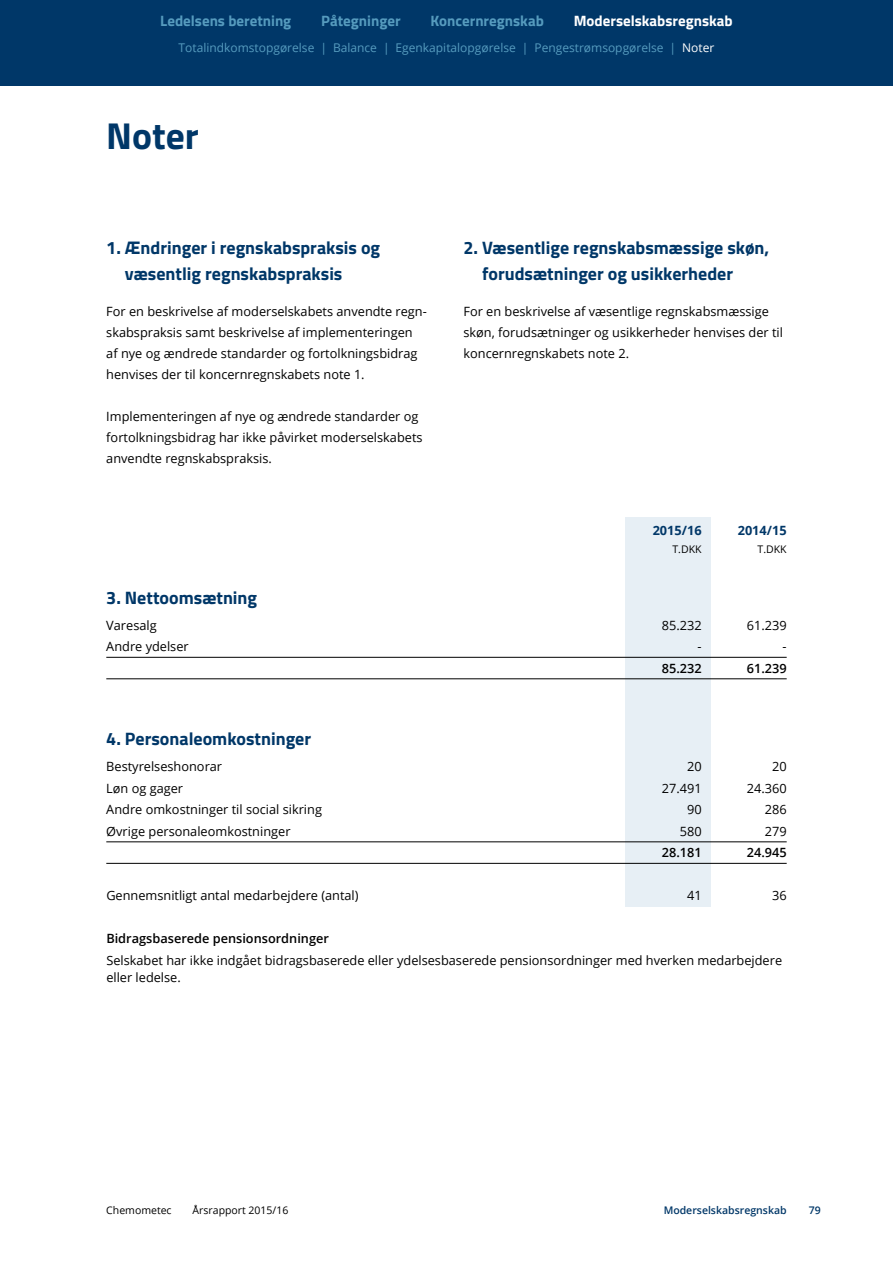
<style>
.page{position:relative;width:893px;height:1263px;background:#fff}
.page>*{position:absolute;margin:0;border:0;box-sizing:border-box;transform-origin:0 0}
.t1{font:700 37.5px "Titillium Web";color:#003768}
.t2{font:700 18px/25.5px "Titillium Web";color:#003768}
.t3{font:700 15px "Titillium Web";color:#569bbe}
.t4{font:700 15px "Titillium Web";color:#fff}
.t5{font:12.75px/21px "Open Sans";color:#000}
.t6{font:600 12.75px "Open Sans";color:#000}
.t7{font:700 12.75px "Open Sans";color:#003768}
.t8{font:12px "Open Sans";color:#569bbe}
.t9{font:10.5px "Open Sans";color:#000}
.t10{font:600 10.5px "Open Sans";color:#003768}
.s1{color:#fff}
</style>
<div class="page">
<div style="left:625px;top:517px;width:85px;height:389px;background:#e7eff5"></div>
<hr style="left:106px;top:657px;width:681px;height:1px;background:#000">
<hr style="left:106px;top:678px;width:681px;height:1px;background:#000">
<hr style="left:106px;top:841px;width:681px;height:1px;background:#000">
<hr style="left:106px;top:863px;width:681px;height:1px;background:#000">
<div style="left:0;top:0;width:893px;height:85px;background:#003768"></div>
<p class="t3" style="left:160px;top:9px;width:133px">Ledelsens beretning</p>
<p class="t3" style="left:321px;top:9px;width:81px">Påtegninger</p>
<p class="t3" style="left:431px;top:9px;width:115px">Koncernregnskab</p>
<p class="t4" style="left:574px;top:9px;width:160px">Moderselskabsregnskab</p>
<p class="t8" style="left:179px;top:39px;width:537px">Totalindkomstopgørelse | Balance | Egenkapitalopgørelse | Pengestrømsopgørelse | <span class="s1">Noter</span></p>
<h1 class="t1" style="left:106px;top:107px;width:94px">Noter</h1>
<h2 class="t2" style="left:125px;top:234px;width:257px;text-indent:-19px">1. Ændringer i regnskabspraksis og væsentlig regnskabspraksis</h2>
<p class="t5" style="left:106px;top:300px;width:322px">For en beskrivelse af moderselskabets anvendte regn&shy;skabspraksis samt beskrivelse af implementeringen af nye og ændrede standarder og fortolkningsbidrag henvises der til koncernregnskabets note 1.</p>
<p class="t5" style="left:106px;top:405px;width:318px">Implementeringen af nye og ændrede standarder og fortolkningsbidrag har ikke påvirket moderselskabets anvendte regnskabspraksis.</p>
<h2 class="t2" style="left:482px;top:234px;width:289px;text-indent:-19px">2. Væsentlige regnskabsmæssige skøn, forudsætninger og usikkerheder</h2>
<p class="t5" style="left:463px;top:300px;width:321px">For en beskrivelse af væsentlige regnskabsmæssige skøn, forudsætninger og usikkerheder henvises der til koncernregnskabets note 2.</p>
<p class="t7" style="left:653px;top:522px;width:50px">2015/16</p>
<p class="t7" style="left:738px;top:522px;width:50px">2014/15</p>
<p class="t9" style="left:672px;top:542px;width:31px">T.DKK</p>
<p class="t9" style="left:757px;top:542px;width:31px">T.DKK</p>
<h2 class="t2" style="left:106px;top:584px;width:152px">3. Nettoomsætning</h2>
<p class="t5" style="left:106px;top:614px;width:52px">Varesalg</p>
<p class="t5" style="left:662px;top:614px;width:41px">85.232</p>
<p class="t5" style="left:747px;top:614px;width:41px">61.239</p>
<p class="t5" style="left:106px;top:636px;width:84px">Andre ydelser</p>
<p class="t5" style="left:697px;top:636px;width:6px">-</p>
<p class="t5" style="left:783px;top:636px;width:6px">-</p>
<p class="t6" style="left:662px;top:659px;width:41px">85.232</p>
<p class="t6" style="left:747px;top:659px;width:41px">61.239</p>
<h2 class="t2" style="left:106px;top:725px;width:206px">4. Personaleomkostninger</h2>
<p class="t5" style="left:106px;top:756px;width:117px">Bestyrelseshonorar</p>
<p class="t5" style="left:687px;top:756px;width:16px">20</p>
<p class="t5" style="left:772px;top:756px;width:16px">20</p>
<p class="t5" style="left:106px;top:777px;width:78px">Løn og gager</p>
<p class="t5" style="left:662px;top:777px;width:41px">27.491</p>
<p class="t5" style="left:747px;top:777px;width:41px">24.360</p>
<p class="t5" style="left:106px;top:799px;width:217px">Andre omkostninger til social sikring</p>
<p class="t5" style="left:687px;top:799px;width:16px">90</p>
<p class="t5" style="left:765px;top:799px;width:23px">286</p>
<p class="t5" style="left:106px;top:820px;width:186px">Øvrige personaleomkostninger</p>
<p class="t5" style="left:680px;top:820px;width:23px">580</p>
<p class="t5" style="left:765px;top:820px;width:23px">279</p>
<p class="t6" style="left:662px;top:844px;width:41px">28.181</p>
<p class="t6" style="left:747px;top:844px;width:41px">24.945</p>
<p class="t5" style="left:106px;top:885px;width:254px">Gennemsnitligt antal medarbejdere (antal)</p>
<p class="t5" style="left:687px;top:885px;width:16px">41</p>
<p class="t5" style="left:772px;top:885px;width:16px">36</p>
<p class="t6" style="left:106px;top:930px;width:224px">Bidragsbaserede pensionsordninger</p>
<p class="t5" style="left:106px;top:951px;width:677px;line-height:17.2px">Selskabet har ikke indgået bidragsbaserede eller ydelsesbaserede pensionsordninger med hverken medarbejdere eller ledelse.</p>
<p class="t9" style="left:106px;top:1202px;width:67px">Chemometec</p>
<p class="t9" style="left:193px;top:1202px;width:97px">Årsrapport 2015/16</p>
<p class="t10" style="left:664px;top:1202px;width:125px">Moderselskabsregnskab</p>
<p class="t10" style="left:809px;top:1202px;width:13px">79</p>
</div>
